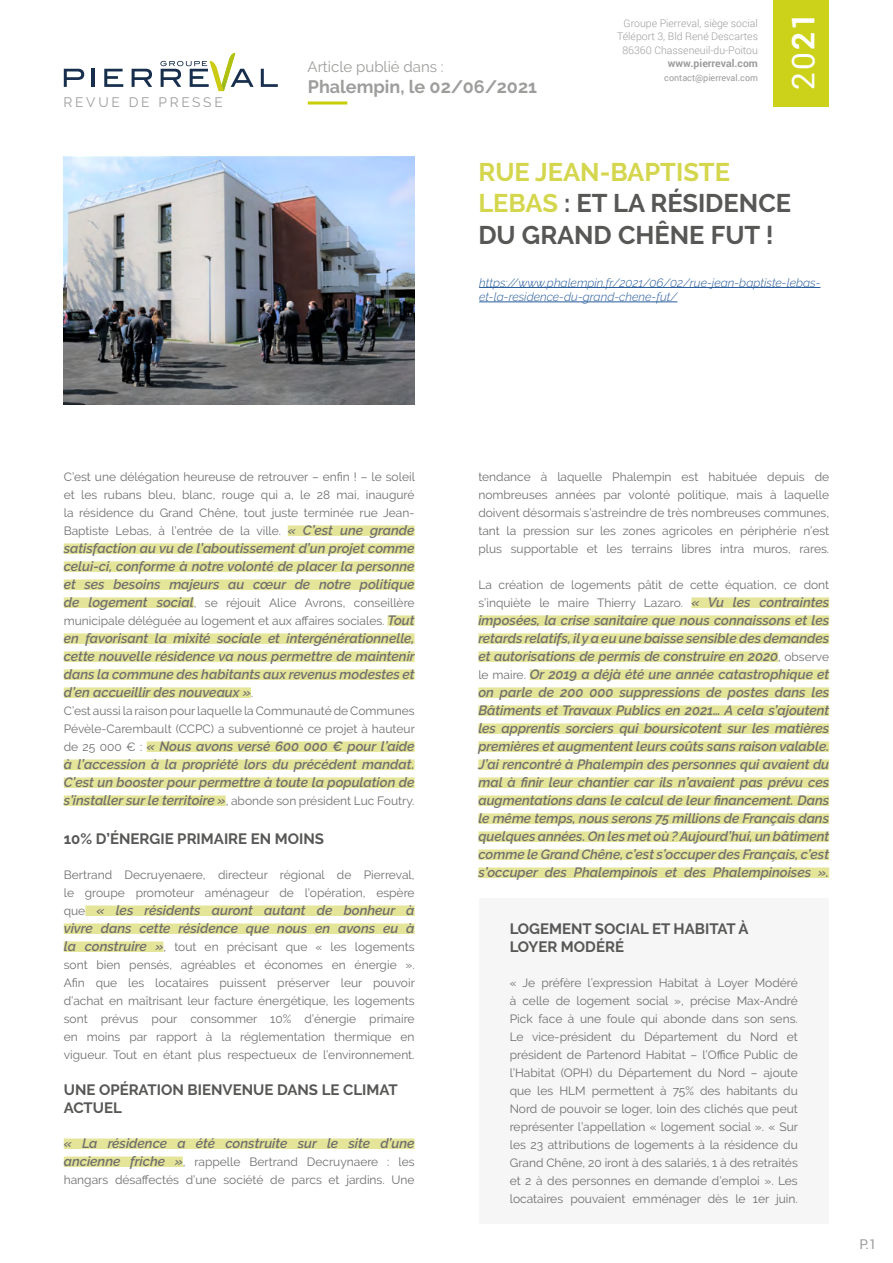
<style>
.page{position:relative;width:893px;height:1263px;background:#fff}
.page>*{position:absolute;margin:0;border:0;box-sizing:border-box;transform-origin:0 0}
.t1{font:31.5px "Roboto";color:#fff}
.t2{font:700 25.5px/31.5px "Raleway";color:#575756}
.t3{font:700 18px "Raleway";color:#9d9d9c}
.t4{font:700 15px/18px "Raleway";color:#575756}
.t5{font:15px "Raleway";color:#9d9d9c}
.t6{font:13.65px "Raleway";letter-spacing:.2em;color:#9d9d9c}
.t7{font:italic 600 13.5px/18px "Raleway";color:#706f6f;text-align:justify}
.t8{font:13.5px "Roboto";color:#9d9d9c}
.t9{font:12px/18px "Raleway";color:#706f6f}
.t10{font:italic 300 12px/14.4px "Raleway";color:#275b9b}
.t11{font:300 10.5px/13.5px "Roboto";color:#9d9d9c;text-align:right}
.t12{font:700 10.5px "Roboto";color:#9d9d9c}
.t13{font:9px "Roboto";color:#9d9d9c}
.s1{font-weight:700}
.s2{color:#d4d64d}
.s3{font-weight:600;font-style:italic;font-size:13.5px}
.s4{font-weight:400;font-style:normal;font-size:12px}
</style>
<div class="page">
<svg style="left:64px;top:69px;width:20px;height:18px"></svg>
<hr style="left:91px;top:69px;width:3px;height:18px;background:#172f4d">
<svg style="left:104px;top:69px;width:19px;height:18px"></svg>
<svg style="left:132px;top:69px;width:20px;height:18px"></svg>
<svg style="left:261px;top:69px;width:17px;height:18px"></svg>
<svg style="left:160px;top:53px;width:94px;height:38px"></svg>
<div style="left:773px;top:0;width:56px;height:107px;background:#ccd21a"></div>
<div style="left:479px;top:898px;width:349px;height:326px;background:#f6f6f6"></div>
<img style="left:64px;top:157px;width:351px;height:248px">
<hr style="left:308px;top:101px;width:39px;height:3px;background:#c7cd00">
<div style="left:288px;top:525px;width:127px;height:11px;background:#e5e59a"></div>
<div style="left:64px;top:543px;width:351px;height:11px;background:#e5e59a"></div>
<div style="left:64px;top:561px;width:351px;height:11px;background:#e5e59a"></div>
<div style="left:64px;top:579px;width:351px;height:11px;background:#e5e59a"></div>
<div style="left:64px;top:597px;width:130px;height:11px;background:#e5e59a"></div>
<div style="left:388px;top:615px;width:27px;height:11px;background:#e5e59a"></div>
<div style="left:64px;top:633px;width:351px;height:11px;background:#e5e59a"></div>
<div style="left:64px;top:651px;width:351px;height:11px;background:#e5e59a"></div>
<div style="left:64px;top:669px;width:351px;height:11px;background:#e5e59a"></div>
<div style="left:64px;top:687px;width:187px;height:11px;background:#e5e59a"></div>
<div style="left:147px;top:741px;width:268px;height:11px;background:#e5e59a"></div>
<div style="left:64px;top:759px;width:351px;height:11px;background:#e5e59a"></div>
<div style="left:64px;top:777px;width:351px;height:11px;background:#e5e59a"></div>
<div style="left:64px;top:795px;width:162px;height:11px;background:#e5e59a"></div>
<div style="left:85px;top:905px;width:330px;height:11px;background:#e5e59a"></div>
<div style="left:64px;top:923px;width:351px;height:11px;background:#e5e59a"></div>
<div style="left:64px;top:941px;width:99px;height:11px;background:#e5e59a"></div>
<div style="left:64px;top:1138px;width:351px;height:11px;background:#e5e59a"></div>
<div style="left:64px;top:1156px;width:119px;height:11px;background:#e5e59a"></div>
<div style="left:691px;top:597px;width:138px;height:11px;background:#e5e59a"></div>
<div style="left:478px;top:615px;width:351px;height:11px;background:#e5e59a"></div>
<div style="left:478px;top:633px;width:351px;height:11px;background:#e5e59a"></div>
<div style="left:478px;top:651px;width:300px;height:11px;background:#e5e59a"></div>
<div style="left:530px;top:669px;width:299px;height:11px;background:#e5e59a"></div>
<div style="left:478px;top:687px;width:351px;height:11px;background:#e5e59a"></div>
<div style="left:478px;top:705px;width:351px;height:11px;background:#e5e59a"></div>
<div style="left:478px;top:723px;width:351px;height:11px;background:#e5e59a"></div>
<div style="left:478px;top:741px;width:351px;height:11px;background:#e5e59a"></div>
<div style="left:478px;top:759px;width:351px;height:11px;background:#e5e59a"></div>
<div style="left:478px;top:777px;width:351px;height:11px;background:#e5e59a"></div>
<div style="left:478px;top:795px;width:351px;height:11px;background:#e5e59a"></div>
<div style="left:478px;top:813px;width:351px;height:11px;background:#e5e59a"></div>
<div style="left:478px;top:831px;width:351px;height:11px;background:#e5e59a"></div>
<div style="left:478px;top:849px;width:351px;height:11px;background:#e5e59a"></div>
<div style="left:478px;top:867px;width:351px;height:11px;background:#e5e59a"></div>
<hr style="left:479px;top:287px;width:341px;height:1px;background:#275b9b">
<hr style="left:479px;top:302px;width:198px;height:1px;background:#275b9b">
<p class="t6" style="left:64px;top:94px;width:161px">REVUE DE PRESSE</p>
<p class="t5" style="left:308px;top:58px;width:138px">Article publié dans :</p>
<h3 class="t3" style="left:308px;top:76px;width:231px">Phalempin, le 02/06/2021</h3>
<p class="t11" style="left:617px;top:16px;width:142px">Groupe Pierreval, siège social<br>Téléport 3, Bld René Descartes<br>86360 Chasseneuil-du-Poitou</p>
<p class="t12" style="left:668px;top:56px;width:92px">www.pierreval.com</p>
<p class="t13" style="left:664px;top:71px;width:95px">contact@pierreval.com</p>
<h1 class="t1" style="left:781px;top:90px;width:79px;rotate:-90deg">20<span class="s1">21</span></h1>
<h2 class="t2" style="left:478px;top:156px;width:314px"><span class="s2">RUE JEAN-BAPTISTE<br>LEBAS</span> : ET LA RÉSIDENCE<br>DU GRAND CHÊNE FUT !</h2>
<p class="t10" style="left:479px;top:275px;width:343px">https://www.phalempin.fr/2021/06/02/rue-jean-baptiste-lebas&shy;et-la-residence-du-grand-chene-fut/</p>
<p class="t9" style="left:64px;top:468px;width:353px;text-align:justify">C’est une délégation heureuse de retrouver – enfin ! – le soleil et les rubans bleu, blanc, rouge qui a, le 28 mai, inauguré la résidence du Grand Chêne, tout juste terminée rue Jean-Baptiste Lebas, à l’entrée de la ville. <span class="s3">« C’est une grande</span></p>
<p class="t7" style="left:64px;top:539px;width:352px">satisfaction au vu de l’aboutissement d’un projet comme celui-ci, conforme à notre volonté de placer la personne et ses besoins majeurs au cœur de notre politique</p>
<p class="t9" style="left:64px;top:594px;width:352px"><span class="s3">de logement social</span>, se réjouit Alice Avrons, conseillère municipale déléguée au logement et aux affaires sociales. <span class="s3">Tout</span></p>
<p class="t7" style="left:64px;top:629px;width:353px">en favorisant la mixité sociale et intergénérationnelle, cette nouvelle résidence va nous permettre de maintenir dans la commune des habitants aux revenus modestes et d’en accueillir des nouveaux »<span class="s4">.</span></p>
<p class="t9" style="left:64px;top:702px;width:353px">C’est aussi la raison pour laquelle la Communauté de Communes<br>Pévèle-Carembault (CCPC) a subventionné ce projet à hauteur</p>
<p class="t7" style="left:64px;top:737px;width:352px"><span class="s4">de 25 000 € :</span> « Nous avons versé 600 000 € pour l’aide à l’accession à la propriété lors du précédent mandat.<br>C’est un booster pour permettre à toute la population de</p>
<p class="t9" style="left:64px;top:792px;width:352px"><span class="s3">s’installer sur le territoire »</span>, abonde son président Luc Foutry.</p>
<p class="t4" style="left:64px;top:830px;width:262px">10% D’ÉNERGIE PRIMAIRE EN MOINS</p>
<p class="t9" style="left:64px;top:866px;width:352px">Bertrand Decruyenaere, directeur régional de Pierreval, le groupe promoteur aménageur de l’opération, espère</p>
<p class="t7" style="left:64px;top:901px;width:352px"><span class="s4">que</span> « les résidents auront autant de bonheur à vivre dans cette résidence que nous en avons eu à</p>
<p class="t9" style="left:64px;top:938px;width:353px;text-align:justify"><span class="s3">la construire »</span>, tout en précisant que « les logements sont bien pensés, agréables et économes en énergie ».<br>Afin que les locataires puissent préserver leur pouvoir d’achat en maîtrisant leur facture énergétique, les logements sont prévus pour consommer 10% d’énergie primaire en moins par rapport à la réglementation thermique en vigueur. Tout en étant plus respectueux de l’environnement.</p>
<p class="t4" style="left:64px;top:1081px;width:335px">UNE OPÉRATION BIENVENUE DANS LE CLIMAT<br>ACTUEL</p>
<p class="t7" style="left:64px;top:1134px;width:352px">« La résidence a été construite sur le site d’une</p>
<p class="t9" style="left:64px;top:1153px;width:352px"><span class="s3">ancienne friche »</span>, rappelle Bertrand Decruynaere : les hangars désaffectés d’une société de parcs et jardins. Une</p>
<p class="t9" style="left:478px;top:468px;width:352px;text-align:justify">tendance à laquelle Phalempin est habituée depuis de nombreuses années par volonté politique, mais à laquelle doivent désormais s’astreindre de très nombreuses communes, tant la pression sur les zones agricoles en périphérie n’est plus supportable et les terrains libres intra muros, rares.</p>
<p class="t9" style="left:478px;top:576px;width:352px">La création de logements pâtit de cette équation, ce dont s’inquiète le maire Thierry Lazaro. <span class="s3">« Vu les contraintes</span></p>
<p class="t7" style="left:478px;top:611px;width:352px">imposées, la crise sanitaire que nous connaissons et les retards relatifs, il y a eu une baisse sensible des demandes et autorisations de permis de construire en 2020<span class="s4">, observe le maire.</span> Or 2019 a déjà été une année catastrophique et on parle de 200 000 suppressions de postes dans les Bâtiments et Travaux Publics en 2021… A cela s’ajoutent les apprentis sorciers qui boursicotent sur les matières premières et augmentent leurs coûts sans raison valable.<br>J’ai rencontré à Phalempin des personnes qui avaient du mal à finir leur chantier car ils n’avaient pas prévu ces augmentations dans le calcul de leur financement. Dans le même temps, nous serons 75 millions de Français dans quelques années. On les met où ? Aujourd’hui, un bâtiment comme le Grand Chêne, c’est s’occuper des Français, c’est s’occuper des Phalempinois et des Phalempinoises ».</p>
<p class="t4" style="left:510px;top:920px;width:240px">LOGEMENT SOCIAL ET HABITAT À<br>LOYER MODÉRÉ</p>
<p class="t9" style="left:510px;top:974px;width:290px;text-align:justify">« Je préfère l’expression Habitat à Loyer Modéré à celle de logement social », précise Max-André Pick face à une foule qui abonde dans son sens.<br>Le vice-président du Département du Nord et président de Partenord Habitat – l’Office Public de l’Habitat (OPH) du Département du Nord – ajoute que les HLM permettent à 75% des habitants du Nord de pouvoir se loger, loin des clichés que peut représenter l’appellation « logement social ». « Sur les 23 attributions de logements à la résidence du Grand Chêne, 20 iront à des salariés, 1 à des retraités et 2 à des personnes en demande d’emploi ». Les locataires pouvaient emménager dès le 1er juin.</p>
<p class="t8" style="left:859px;top:1235px;width:19px">P.1</p>
</div>
